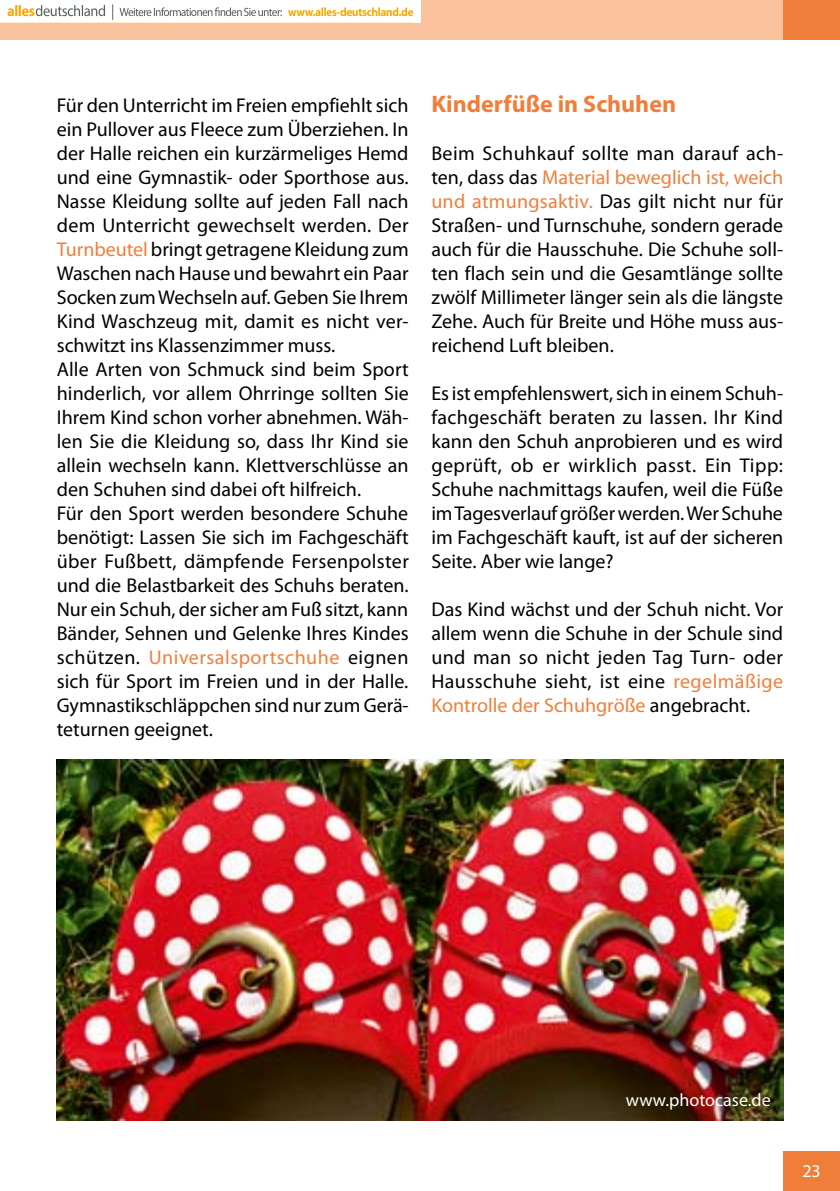
<style>
.page{position:relative;width:840px;height:1191px;background:#fff}
.page>*{position:absolute;margin:0;border:0;box-sizing:border-box;transform-origin:0 0}
.t1{font:700 24px "Myriad Pro";color:#f07e3b}
.t2{font:20px/24px "Myriad Pro";color:#000;text-align:justify}
.t3{font:18px "Myriad Pro";color:#fff}
.s1{color:#f07e3b}
</style>
<div class="page">
<div style="left:0;top:0;width:839px;height:40px;background:#f9c29d"></div>
<div style="left:782px;top:1151px;width:57px;height:40px;background:#f07e3b"></div>
<div style="left:782px;top:0;width:57px;height:40px;background:#f07e3b"></div>
<img style="left:57px;top:760px;width:725px;height:360px">
<img style="left:0;top:0;width:420px;height:22px">
<p class="t2" style="left:57px;top:93px;width:353px;text-align:left">Für den Unterricht im Freien empfiehlt sich ein Pullover aus Fleece zum Überziehen. In der Halle reichen ein kurzärmeliges Hemd und eine Gymnastik- oder Sporthose aus.<br>Nasse Kleidung sollte auf jeden Fall nach dem Unterricht gewechselt werden. Der <span class="s1">Turnbeutel</span> bringt getragene Kleidung zum Waschen nach Hause und bewahrt ein Paar Socken zum Wechseln auf. Geben Sie Ihrem Kind Waschzeug mit, damit es nicht ver&shy;schwitzt ins Klassenzimmer muss.<br>Alle Arten von Schmuck sind beim Sport hinderlich, vor allem Ohrringe sollten Sie Ihrem Kind schon vorher abnehmen. Wäh&shy;len Sie die Kleidung so, dass Ihr Kind sie allein wechseln kann. Klettverschlüsse an den Schuhen sind dabei oft hilfreich.<br>Für den Sport werden besondere Schuhe benötigt: Lassen Sie sich im Fachgeschäft über Fußbett, dämpfende Fersenpolster und die Belastbarkeit des Schuhs beraten.<br>Nur ein Schuh, der sicher am Fuß sitzt, kann Bänder, Sehnen und Gelenke Ihres Kindes schützen. <span class="s1">Universalsportschuhe</span> eignen sich für Sport im Freien und in der Halle.<br>Gymnastikschläppchen sind nur zum Gerä&shy;teturnen geeignet.</p>
<p class="t1" style="left:431px;top:90px;width:246px">Kinderfüße in Schuhen</p>
<p class="t2" style="left:431px;top:141px;width:353px">Beim Schuhkauf sollte man darauf ach&shy;ten, dass das <span class="s1">Material beweglich ist, weich und atmungsaktiv.</span> Das gilt nicht nur für Straßen- und Turnschuhe, sondern gerade auch für die Hausschuhe. Die Schuhe soll&shy;ten flach sein und die Gesamtlänge sollte zwölf Millimeter länger sein als die längste Zehe. Auch für Breite und Höhe muss aus&shy;reichend Luft bleiben.</p>
<p class="t2" style="left:431px;top:381px;width:353px">Es ist empfehlenswert, sich in einem Schuh&shy;fachgeschäft beraten zu lassen. Ihr Kind kann den Schuh anprobieren und es wird geprüft, ob er wirklich passt. Ein Tipp:<br>Schuhe nachmittags kaufen, weil die Füße im Tagesverlauf größer werden. Wer Schuhe im Fachgeschäft kauft, ist auf der sicheren Seite. Aber wie lange?</p>
<p class="t2" style="left:431px;top:597px;width:353px">Das Kind wächst und der Schuh nicht. Vor allem wenn die Schuhe in der Schule sind und man so nicht jeden Tag Turn- oder Hausschuhe sieht, ist eine <span class="s1">regelmäßige Kontrolle der Schuhgröße</span> angebracht.</p>
<p class="t3" style="left:625px;top:1090px;width:146px">www.photocase.de</p>
<p class="t3" style="left:801px;top:1161px;width:20px">23</p>
</div>
